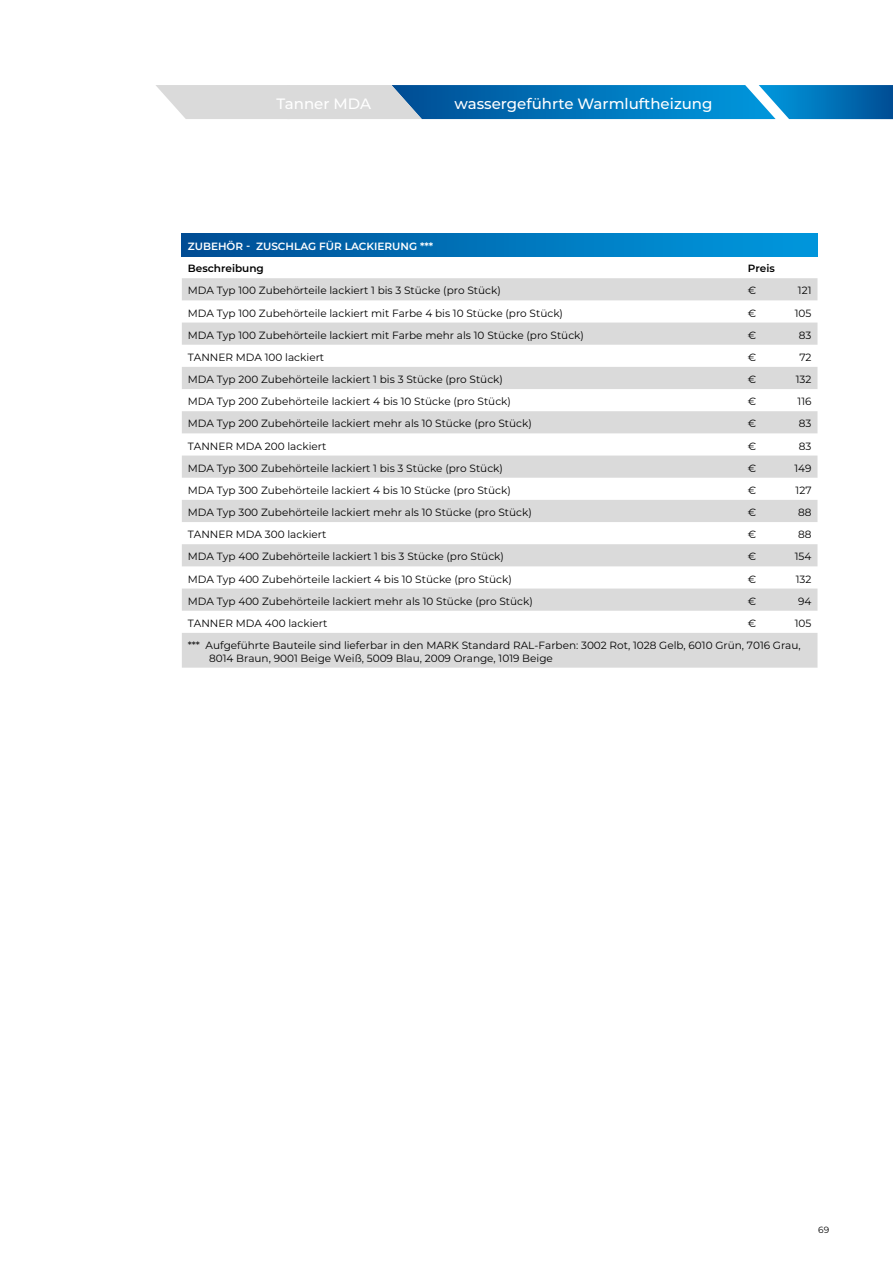
<style>
.page{position:relative;width:893px;height:1263px;background:#fff}
.page>*{position:absolute;margin:0;border:0;box-sizing:border-box;transform-origin:0 0}
.t1{font:500 15px "Montserrat";color:#fff}
.t2{font:10.5px/22.2px "Montserrat";color:#000}
.t3{font:600 10.5px "Montserrat";color:#fff}
.t4{font:600 10.5px "Montserrat";color:#000}
.t5{font:9px "Montserrat";color:#000}
</style>
<div class="page">
<svg style="left:156px;top:85px;width:737px;height:34px;background:#5099c6"></svg>
<div style="left:182px;top:234px;width:635px;height:22px;background:linear-gradient(to right,#004e95,#009adf)"></div>
<svg style="left:182px;top:278px;width:635px;height:390px;fill:#dadada"></svg>
<h1 class="t1" style="left:276px;top:94px;width:96px">Tanner MDA</h1>
<h1 class="t1" style="left:454px;top:94px;width:260px">wassergeführte Warmluftheizung</h1>
<p class="t3" style="left:188px;top:239px;width:247px">ZUBEHÖR - ZUSCHLAG FÜR LACKIERUNG ***</p>
<p class="t4" style="left:188px;top:261px;width:78px">Beschreibung</p>
<p class="t4" style="left:748px;top:261px;width:29px">Preis</p>
<p class="t2" style="left:188px;top:279px;width:314px">MDA Typ 100 Zubehörteile lackiert 1 bis 3 Stücke (pro Stück)</p>
<p class="t2" style="left:748px;top:279px;width:10px">€</p>
<p class="t2" style="left:798px;top:279px;width:15px">121</p>
<p class="t2" style="left:188px;top:301px;width:377px">MDA Typ 100 Zubehörteile lackiert mit Farbe 4 bis 10 Stücke (pro Stück)</p>
<p class="t2" style="left:748px;top:301px;width:10px">€</p>
<p class="t2" style="left:795px;top:301px;width:18px">105</p>
<p class="t2" style="left:188px;top:323px;width:398px">MDA Typ 100 Zubehörteile lackiert mit Farbe mehr als 10 Stücke (pro Stück)</p>
<p class="t2" style="left:748px;top:323px;width:10px">€</p>
<p class="t2" style="left:799px;top:323px;width:14px">83</p>
<p class="t2" style="left:188px;top:346px;width:138px">TANNER MDA 100 lackiert</p>
<p class="t2" style="left:748px;top:346px;width:10px">€</p>
<p class="t2" style="left:799px;top:346px;width:14px">72</p>
<p class="t2" style="left:188px;top:368px;width:317px">MDA Typ 200 Zubehörteile lackiert 1 bis 3 Stücke (pro Stück)</p>
<p class="t2" style="left:748px;top:368px;width:10px">€</p>
<p class="t2" style="left:796px;top:368px;width:17px">132</p>
<p class="t2" style="left:188px;top:390px;width:325px">MDA Typ 200 Zubehörteile lackiert 4 bis 10 Stücke (pro Stück)</p>
<p class="t2" style="left:748px;top:390px;width:10px">€</p>
<p class="t2" style="left:797px;top:390px;width:15px">116</p>
<p class="t2" style="left:188px;top:412px;width:346px">MDA Typ 200 Zubehörteile lackiert mehr als 10 Stücke (pro Stück)</p>
<p class="t2" style="left:748px;top:412px;width:10px">€</p>
<p class="t2" style="left:799px;top:412px;width:14px">83</p>
<p class="t2" style="left:188px;top:434px;width:140px">TANNER MDA 200 lackiert</p>
<p class="t2" style="left:748px;top:434px;width:10px">€</p>
<p class="t2" style="left:799px;top:434px;width:14px">83</p>
<p class="t2" style="left:188px;top:456px;width:317px">MDA Typ 300 Zubehörteile lackiert 1 bis 3 Stücke (pro Stück)</p>
<p class="t2" style="left:748px;top:456px;width:10px">€</p>
<p class="t2" style="left:794px;top:456px;width:19px">149</p>
<p class="t2" style="left:188px;top:479px;width:325px">MDA Typ 300 Zubehörteile lackiert 4 bis 10 Stücke (pro Stück)</p>
<p class="t2" style="left:748px;top:479px;width:10px">€</p>
<p class="t2" style="left:796px;top:479px;width:17px">127</p>
<p class="t2" style="left:188px;top:501px;width:346px">MDA Typ 300 Zubehörteile lackiert mehr als 10 Stücke (pro Stück)</p>
<p class="t2" style="left:748px;top:501px;width:10px">€</p>
<p class="t2" style="left:798px;top:501px;width:15px">88</p>
<p class="t2" style="left:188px;top:523px;width:140px">TANNER MDA 300 lackiert</p>
<p class="t2" style="left:748px;top:523px;width:10px">€</p>
<p class="t2" style="left:798px;top:523px;width:15px">88</p>
<p class="t2" style="left:188px;top:545px;width:318px">MDA Typ 400 Zubehörteile lackiert 1 bis 3 Stücke (pro Stück)</p>
<p class="t2" style="left:748px;top:545px;width:10px">€</p>
<p class="t2" style="left:795px;top:545px;width:18px">154</p>
<p class="t2" style="left:188px;top:567px;width:326px">MDA Typ 400 Zubehörteile lackiert 4 bis 10 Stücke (pro Stück)</p>
<p class="t2" style="left:748px;top:567px;width:10px">€</p>
<p class="t2" style="left:796px;top:567px;width:17px">132</p>
<p class="t2" style="left:188px;top:589px;width:347px">MDA Typ 400 Zubehörteile lackiert mehr als 10 Stücke (pro Stück)</p>
<p class="t2" style="left:748px;top:589px;width:10px">€</p>
<p class="t2" style="left:798px;top:589px;width:15px">94</p>
<p class="t2" style="left:188px;top:612px;width:141px">TANNER MDA 400 lackiert</p>
<p class="t2" style="left:748px;top:612px;width:10px">€</p>
<p class="t2" style="left:188px;top:612px;width:625px;text-indent:607px">105 *** Aufgeführte Bauteile sind lieferbar in den MARK Standard RAL-Farben: 3002 Rot, 1028 Gelb, 6010 Grün, 7016 Grau,</p>
<p class="t2" style="left:209px;top:646px;width:345px">8014 Braun, 9001 Beige Weiß, 5009 Blau, 2009 Orange, 1019 Beige</p>
<p class="t5" style="left:818px;top:1224px;width:12px">69</p>
</div>
